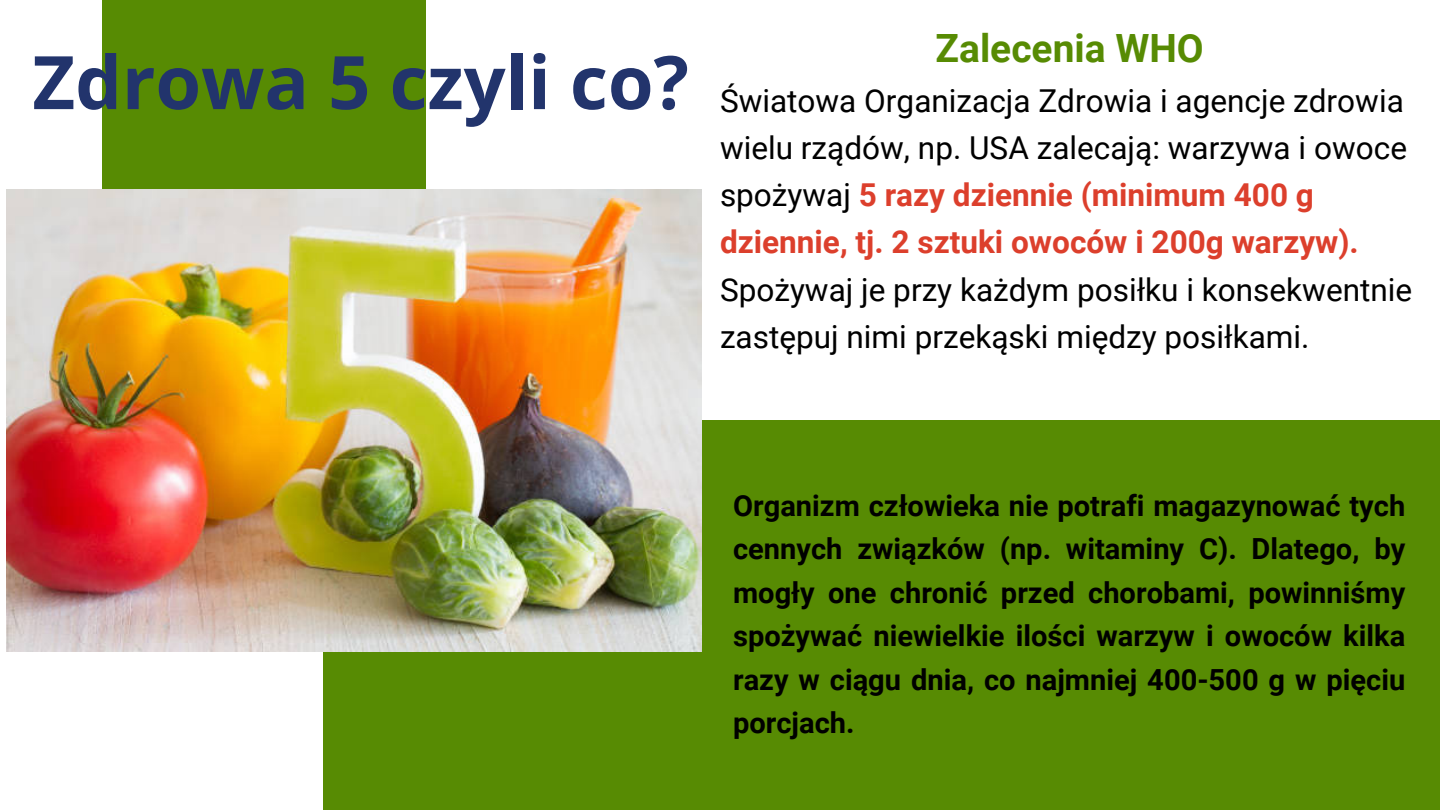
<style>
.page{position:relative;width:1440px;height:810px;background:#fff}
.page>*{position:absolute;margin:0;border:0;box-sizing:border-box;transform-origin:0 0}
.t1{font:700 73.9px "Open Sans";color:#22346c}
.t2{font:700 38.9px "Roboto";color:#578b03}
.t3{font:31.6px/47.2px "Roboto";color:#000}
.t4{font:700 29.1px/43.5px "Roboto";color:#000;text-align:justify}
.s1{font-weight:700;color:#dc3f2c}
</style>
<div class="page">
<div style="left:102px;top:0;width:324px;height:404px;background:#578b03"></div>
<div style="left:323px;top:421px;width:1117px;height:389px;background:#578b03"></div>
<img style="left:7px;top:189px;width:694px;height:463px">
<p class="t1" style="left:32px;top:30px;width:658px">Zdrowa 5 czyli co?</p>
<h1 class="t2" style="left:936px;top:26px;width:270px">Zalecenia WHO</h1>
<p class="t3" style="left:720px;top:77px;width:694px">Światowa Organizacja Zdrowia i agencje zdrowia wielu rządów, np. USA zalecają: warzywa i owoce spożywaj <span class="s1">5 razy dziennie (minimum 400 g dziennie, tj. 2 sztuki owoców i 200g warzyw).<br></span>Spożywaj je przy każdym posiłku i konsekwentnie zastępuj nimi przekąski między posiłkami.</p>
<h2 class="t4" style="left:733px;top:484px;width:674px">Organizm człowieka nie potrafi magazynować tych cennych związków (np. witaminy C). Dlatego, by mogły one chronić przed chorobami, powinniśmy spożywać niewielkie ilości warzyw i owoców kilka razy w ciągu dnia, co najmniej 400-500 g w pięciu porcjach.</h2>
</div>
